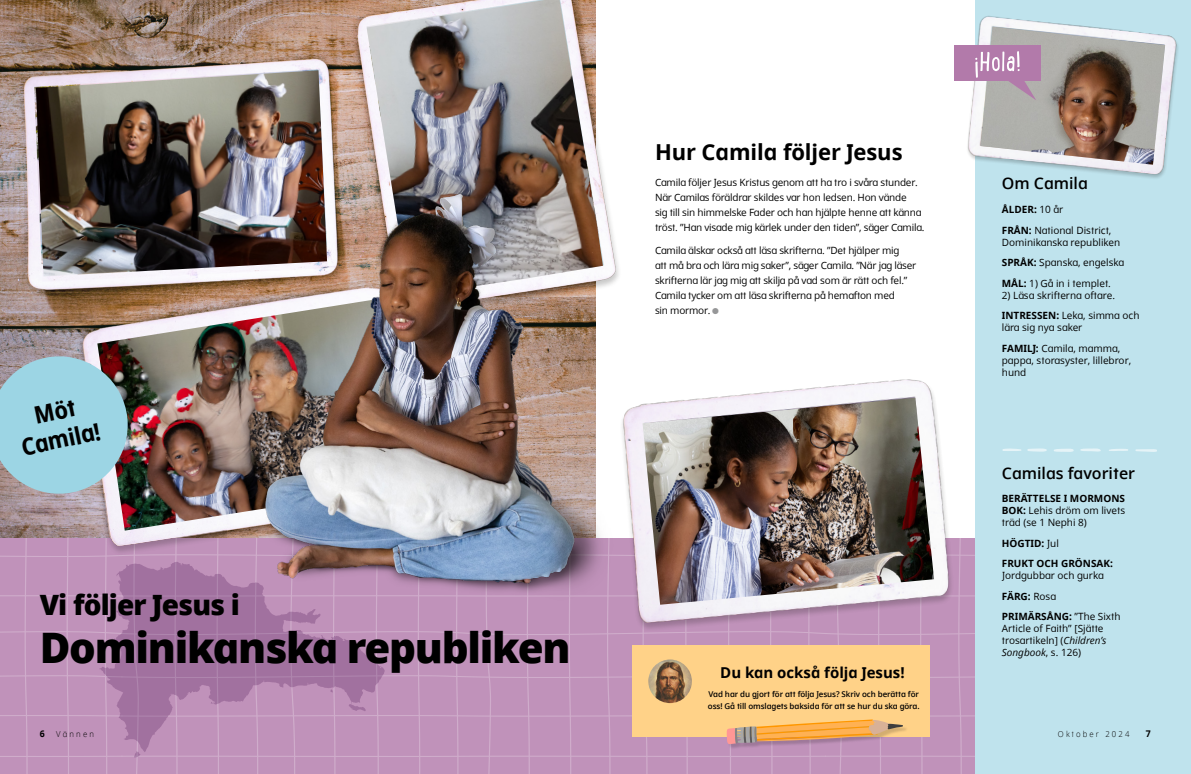
<style>
.page{position:relative;width:1191px;height:774px;background:#fff}
.page>*{position:absolute;margin:0;border:0;box-sizing:border-box;transform-origin:0 0}
.t1{font:800 42px "Dots Solidlds Lat";letter-spacing:-.03em;color:#000}
.t2{font:800 28px "Dots Solidlds Lat";letter-spacing:-.03em;color:#000}
.t3{font:700 24px/28.8px "Dots Solid Condlds Lat";color:#000;text-align:center}
.t4{font:700 22px "Dots Solidlds Lat";letter-spacing:-.005em;color:#000}
.t5{font:600 16px "Dots Solidlds Lat";color:#000}
.t6{font:700 15px "Dots Solidlds Lat";color:#000}
.p2_10_15_Dots{font:10px/15px "Dots Solidlds Lat";letter-spacing:-.02em;color:#000}
.p2_10_12_Dots{font:10px/12px "Dots Solidlds Lat";color:#000}
.p2_10_12_Dots-2{font:700 10px "Dots Solidlds Lat";color:#000}
.t7{font:700 9.2px "Dots Solidlds Lat";color:#000;scale:.95 1}
.t8{font:300 8.2px "Dots Solidlds Lat";letter-spacing:.28em;color:#000;scale:.95 1}
.t9{font:600 8px/11.9px "Dots Solidlds Lat";letter-spacing:-.01em;color:#000}
.s1{font-family:"Ding P Ilds Dpi";font-size:8.5px;color:#969798}
.s2{font-weight:400}
.s3{font-weight:700}
.s4{font-style:italic}
</style>
<div class="page">
<img style="left:0;top:0;width:367px;height:539px">
<svg style="left:122px;top:619px;width:604px;height:155px;background:#c193ba"></svg>
<div style="left:0;top:539px;width:122px;height:235px;background:#c092ba"></div>
<div style="left:975px;top:0;width:216px;height:774px;background:#bfe3ed"></div>
<img style="left:967px;top:16px;width:211px;height:162px">
<img style="left:980px;top:27px;width:185px;height:138px">
<svg style="left:134px;top:752px;width:6px;height:5px"></svg>
<svg style="left:99px;top:583px;width:286px;height:169px;background:#b081ac"></svg>
<svg style="left:349px;top:704px;width:17px;height:7px"></svg>
<img style="left:36px;top:70px;width:291px;height:206px">
<svg style="left:1002px;top:448px;width:19px;height:3px"></svg>
<svg style="left:1027px;top:448px;width:20px;height:4px"></svg>
<svg style="left:1054px;top:448px;width:20px;height:4px"></svg>
<svg style="left:1080px;top:448px;width:21px;height:4px"></svg>
<svg style="left:1109px;top:449px;width:19px;height:2px"></svg>
<svg style="left:1135px;top:449px;width:22px;height:3px"></svg>
<div style="left:954px;top:45px;width:86px;height:36px;background:#b27aaa"></div>
<div style="left:632px;top:645px;width:298px;height:91px;background:#ffd288"></div>
<svg style="left:726px;top:539px;width:249px;height:235px"></svg>
<img style="left:648px;top:659px;width:44px;height:44px;border-radius:22px">
<img style="left:80px;top:494px;width:129px;height:89px">
<img style="left:97px;top:299px;width:112px;height:232px">
<svg style="left:0;top:356px;width:128px;height:138px;background:#9ac4d0"></svg>
<img style="left:608px;top:379px;width:353px;height:271px">
<img style="left:666px;top:398px;width:268px;height:207px">
<img style="left:367px;top:0;width:236px;height:180px">
<img style="left:649px;top:379px;width:17px;height:240px">
<img style="left:209px;top:180px;width:440px;height:439px">
<svg style="left:975px;top:51px;width:61px;height:49px"></svg>
<p class="t3" style="left:13px;top:405px;width:82px;rotate:-12deg">Möt<br>Camila!</p>
<p class="t2" style="left:40px;top:583px;width:202px">Vi följer Jesus i</p>
<p class="t1" style="left:40px;top:616px;width:532px">Dominikanska republiken</p>
<p class="t4" style="left:655px;top:136px;width:249px">Hur Camila följer Jesus</p>
<p class="p2_10_15_Dots" style="left:655px;top:175px;width:271px">Camila följer Jesus Kristus genom att ha tro i svåra stunder.<br>När Camilas föräldrar skildes var hon ledsen. Hon vände<br>sig till sin himmelske Fader och han hjälpte henne att känna tröst. ”Han visade mig kärlek under den tiden”, säger Camila.</p>
<p class="p2_10_15_Dots" style="left:655px;top:243px;width:263px">Camila älskar också att läsa skrifterna. ”Det hjälper mig<br>att må bra och lära mig saker”, säger Camila. ”När jag läser skrifterna lär jag mig att skilja på vad som är rätt och fel.” Camila tycker om att läsa skrifterna på hemafton med<br>sin mormor. <span class="s1">●</span></p>
<p class="t6" style="left:720px;top:661px;width:186px">Du kan också följa Jesus!</p>
<p class="t9" style="left:708px;top:688px;width:213px">Vad har du gjort för att följa Jesus? Skriv och berätta för oss! Gå till omslagets baksida för att se hur du ska göra.</p>
<p class="t5" style="left:1001px;top:172px;width:87px">Om Camila</p>
<p class="p2_10_12_Dots-2" style="left:1001px;top:202px;width:63px">ÅLDER: <span class="s2">10 år</span></p>
<p class="p2_10_12_Dots" style="left:1001px;top:224px;width:120px"><span class="s3">FRÅN:</span> National District,<br>Dominikanska republiken</p>
<p class="p2_10_12_Dots" style="left:1001px;top:257px;width:124px"><span class="s3">SPRÅK:</span> Spanska, engelska</p>
<p class="p2_10_12_Dots" style="left:1001px;top:277px;width:111px"><span class="s3">MÅL:</span> 1) Gå in i templet.</p>
<p class="p2_10_12_Dots" style="left:1001px;top:289px;width:115px">2) Läsa skrifterna oftare.</p>
<p class="p2_10_12_Dots" style="left:1001px;top:310px;width:139px"><span class="s3">INTRESSEN:</span> Leka, simma och lära sig nya saker</p>
<p class="p2_10_12_Dots" style="left:1001px;top:342px;width:131px"><span class="s3">FAMILJ:</span> Camila, mamma, pappa, storasyster, lillebror, hund</p>
<p class="t5" style="left:1001px;top:461px;width:135px">Camilas favoriter</p>
<p class="p2_10_12_Dots" style="left:1001px;top:493px;width:125px;text-align:justify"><span class="s3">BERÄTTELSE I MORMONS BOK:</span> Lehis dröm om livets träd (se 1 Nephi 8)</p>
<p class="p2_10_12_Dots-2" style="left:1001px;top:536px;width:58px">HÖGTID: <span class="s2">Jul</span></p>
<p class="p2_10_12_Dots" style="left:1001px;top:558px;width:113px"><span class="s3">FRUKT OCH GRÖNSAK:<br></span>Jordgubbar och gurka</p>
<p class="p2_10_12_Dots-2" style="left:1001px;top:589px;width:56px">FÄRG: <span class="s2">Rosa</span></p>
<p class="p2_10_12_Dots" style="left:1001px;top:611px;width:120px"><span class="s3">PRIMÄRSÅNG:</span> ”The Sixth<br>Article of Faith” [Sjätte trosartikeln] (<span class="s4">Children’s<br>Songbook</span>, s. 126)</p>
<p class="t7" style="left:40px;top:727px;width:7px">6</p>
<p class="t8" style="left:56px;top:728px;width:41px">Vännen</p>
<p class="t8" style="left:1058px;top:728px;width:77px">Oktober 2024</p>
<p class="t7" style="left:1146px;top:727px;width:7px">7</p>
</div>
